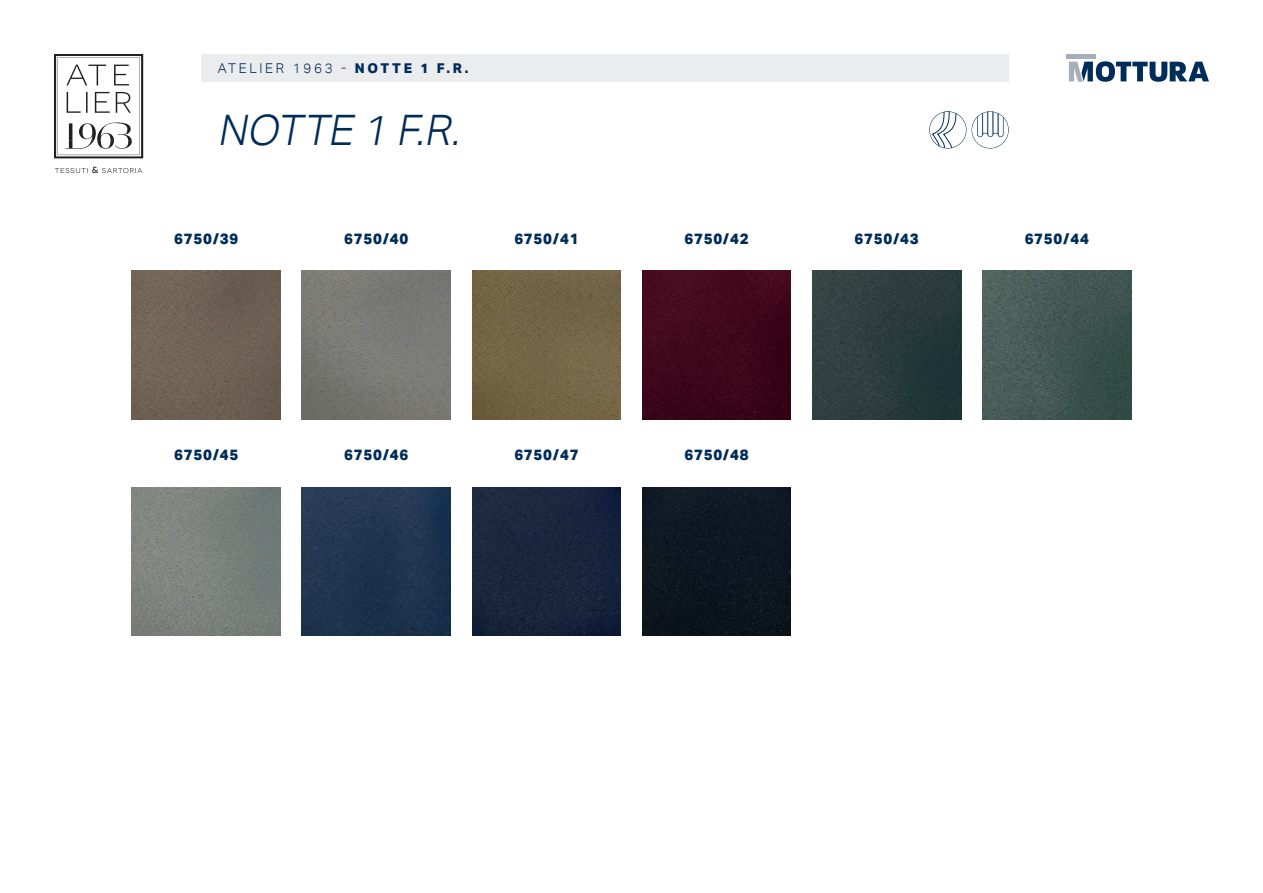
<style>
.page{position:relative;width:1263px;height:893px;background:#fff}
.page>*{position:absolute;margin:0;border:0;box-sizing:border-box;transform-origin:0 0}
.t1{font:italic 300 42px "Aktiv Grotesk";color:#002c59}
.t2{font:800 15px "Aktiv Grotesk";letter-spacing:.05em;color:#002c59}
.t3{font:300 13.5px "Aktiv Grotesk";letter-spacing:.2em;color:#002c59}
.s1{font-weight:800}
</style>
<div class="page">
<svg style="left:55px;top:167px;width:87px;height:6px"></svg>
<svg style="left:54px;top:54px;width:89px;height:104px"></svg>
<svg style="left:929px;top:113px;width:27px;height:34px"></svg>
<div style="left:929px;top:111px;width:37px;height:38px;border:1px solid #002c59;border-radius:50%"></div>
<svg style="left:977px;top:111px;width:26px;height:26px"></svg>
<div style="left:971px;top:111px;width:38px;height:38px;border:1px solid #123962;border-radius:50%"></div>
<div style="left:201px;top:54px;width:808px;height:28px;background:#eaecee"></div>
<hr style="left:1066px;top:54px;width:29px;height:4px;background:#a5afba">
<svg style="left:1069px;top:61px;width:140px;height:21px"></svg>
<img style="left:132px;top:271px;width:149px;height:148px">
<img style="left:302px;top:271px;width:149px;height:148px">
<img style="left:472px;top:271px;width:149px;height:148px">
<img style="left:642px;top:271px;width:149px;height:148px">
<img style="left:812px;top:271px;width:149px;height:148px">
<img style="left:982px;top:271px;width:149px;height:148px">
<img style="left:132px;top:487px;width:149px;height:149px">
<img style="left:302px;top:487px;width:149px;height:149px">
<img style="left:472px;top:487px;width:149px;height:149px">
<img style="left:642px;top:487px;width:149px;height:149px">
<p class="t3" style="left:218px;top:60px;width:252px">ATELIER 1963 - <span class="s1">NOTTE 1 F.R.</span></p>
<h1 class="t1" style="left:218px;top:106px;width:258px">NOTTE1F.R.</h1>
<p class="t2" style="left:174px;top:230px;width:66px">6750/39</p>
<p class="t2" style="left:344px;top:230px;width:66px">6750/40</p>
<p class="t2" style="left:514px;top:230px;width:66px">6750/41</p>
<p class="t2" style="left:684px;top:230px;width:66px">6750/42</p>
<p class="t2" style="left:854px;top:230px;width:66px">6750/43</p>
<p class="t2" style="left:1025px;top:230px;width:66px">6750/44</p>
<p class="t2" style="left:174px;top:446px;width:66px">6750/45</p>
<p class="t2" style="left:344px;top:446px;width:66px">6750/46</p>
<p class="t2" style="left:514px;top:446px;width:66px">6750/47</p>
<p class="t2" style="left:684px;top:446px;width:66px">6750/48</p>
</div>
